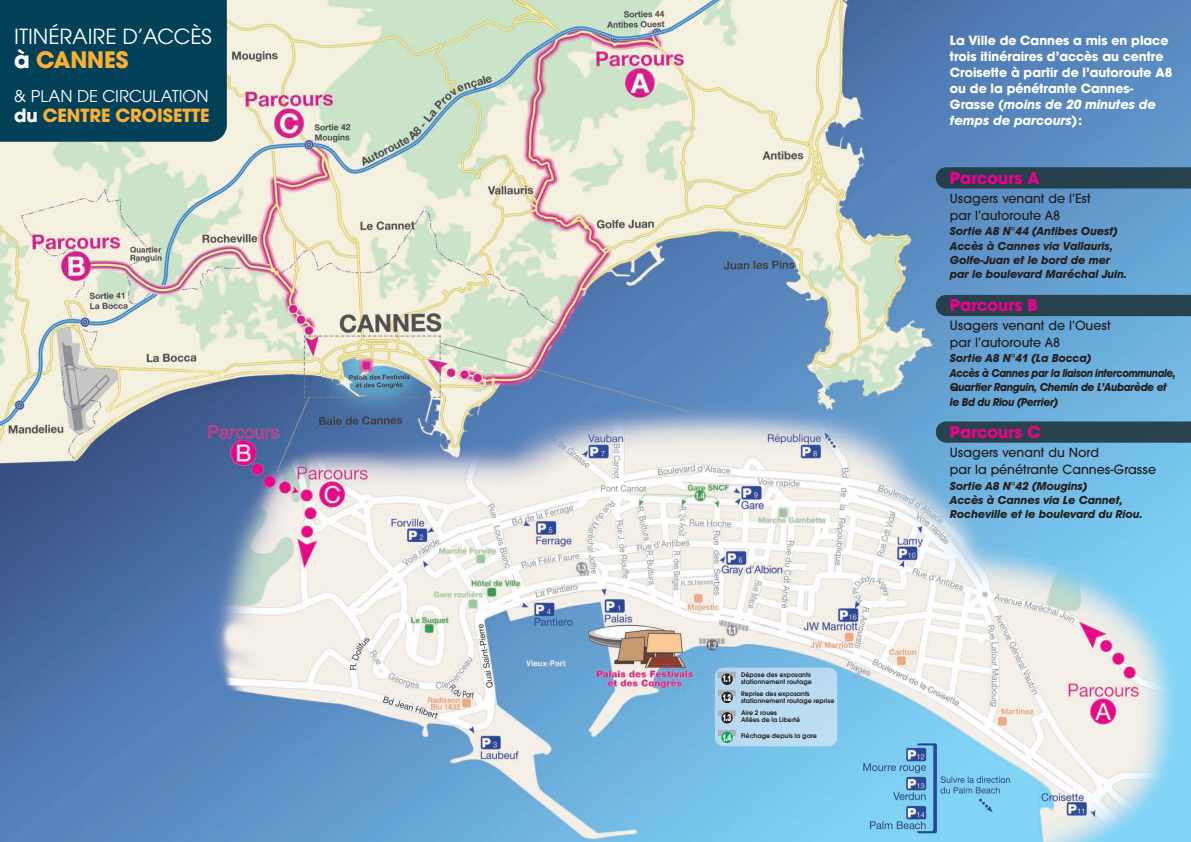
<style>
.page{position:relative;width:1191px;height:842px;background:#fff}
.page>*{position:absolute;margin:0;border:0;box-sizing:border-box;transform-origin:0 0}
.t1{font:700 25px "Avant Garde Gothic Itc T";color:#fbb033}
.t2{font:23px "Avant Garde Gothic Itc T";color:#fff}
.t3{font:700 20px "Avant Garde Gothic Itc T";color:#fbb033}
.t4{font:700 18px "Avant Garde Gothic Itc T";color:#ed028c}
.t5{font:18px "Avant Garde Gothic Itc T";color:#fff}
.t6{font:700 14px/16px "Avant Garde Gothic Itc T";color:#fff}
.t7{font:500 14px/16.8px "Avant Garde Gothic Itc T";color:#231f20}
.t8{font:italic 700 12px/14.4px "Avant Garde Gothic Itc T";color:#231f20}
.t9{font:italic 700 12px/14.4px "Avant Garde Gothic Itc T";letter-spacing:-.025em;color:#231f20}
.t10{font:900 9.8px/18.1px "Helvetica Neue";color:#fff;scale:.59 1}
.t11{font:600 7px/7px "Avant Garde Gothic Itc T";color:#231f20}
.s1{color:#fff}
.s2{font-style:italic}
</style>
<div class="page">
<img style="left:0;top:0;width:1191px;height:842px">
<div style="left:715px;top:668px;width:122px;height:78px;background:#b9daf1"></div>
<img style="left:935px;top:167px;width:11px;height:22px">
<img style="left:935px;top:295px;width:11px;height:21px">
<img style="left:935px;top:421px;width:11px;height:22px">
<div style="left:0;top:0;width:227px;height:142px;background:#034158"></div>
<img style="left:276px;top:336px;width:417px;height:136px">
<svg style="left:718px;top:672px;width:18px;height:6px"></svg>
<div style="left:721px;top:674px;width:12px;height:11px;background:#231f20;border-radius:50%"></div>
<svg style="left:718px;top:690px;width:18px;height:6px"></svg>
<div style="left:721px;top:692px;width:12px;height:11px;background:#231f20;border-radius:50%"></div>
<svg style="left:718px;top:710px;width:18px;height:6px"></svg>
<div style="left:721px;top:712px;width:12px;height:11px;background:#231f20;border-radius:50%"></div>
<svg style="left:718px;top:730px;width:18px;height:6px"></svg>
<div style="left:721px;top:732px;width:12px;height:11px;background:#08a757;border-radius:50%"></div>
<h2 class="t2" style="left:14px;top:28px;width:199px">ITINÉRAIRE D’ACCÈS</h2>
<h1 class="t1" style="left:14px;top:51px;width:116px"><span class="s1">à</span> CANNES</h1>
<h3 class="t5" style="left:14px;top:89px;width:196px">&amp; PLAN DE CIRCULATION</h3>
<h3 class="t3" style="left:14px;top:108px;width:197px"><span class="s1">du</span> CENTRE CROISETTE</h3>
<p class="t10" style="left:722px;top:671px;width:17px">1.1<br>1.2</p>
<p class="t10" style="left:722px;top:708px;width:17px;line-height:19.6px">1.3<br>1.4</p>
<p class="t11" style="left:741px;top:671px;width:72px">Dépose des exposants stationnement routage</p>
<p class="t11" style="left:741px;top:690px;width:95px">Reprise des exposants stationnement routage reprise</p>
<p class="t11" style="left:741px;top:709px;width:61px">Aire 2 roues<br>Allées de la Liberté</p>
<p class="t11" style="left:741px;top:732px;width:77px">Fléchage depuis la gare</p>
<p class="t6" style="left:950px;top:34px;width:224px">La Ville de Cannes a mis en place trois itinéraires d’accès au centre<br>Croisette à partir de l’autoroute A8 ou de la pénétrante Cannes-<br>Grasse (<span class="s2">moins de 20 minutes de temps de parcours</span>):</p>
<h3 class="t4" style="left:950px;top:172px;width:91px">Parcours A</h3>
<p class="t7" style="left:950px;top:191px;width:142px">Usagers venant de l’Est par l’autoroute A8</p>
<p class="t8" style="left:950px;top:225px;width:179px">Sortie A8 N°44 (Antibes Ouest)<br>Accès à Cannes via Vallauris,<br>Golfe-Juan et le bord de mer par le boulevard Maréchal Juin.</p>
<h3 class="t4" style="left:950px;top:299px;width:89px">Parcours B</h3>
<p class="t7" style="left:950px;top:318px;width:162px">Usagers venant de l’Ouest par l’autoroute A8</p>
<p class="t9" style="left:950px;top:352px;width:227px">Sortie A8 N°41 (La Bocca)<br>Accès à Cannes par la liaison intercommunale, Quartier Ranguin, Chemin de L’Aubarède et le Bd du Riou (Perrier)</p>
<h3 class="t4" style="left:950px;top:426px;width:92px">Parcours C</h3>
<p class="t7" style="left:950px;top:446px;width:208px">Usagers venant du Nord<br>par la pénétrante Cannes-Grasse</p>
<p class="t8" style="left:950px;top:480px;width:194px">Sortie A8 N°42 (Mougins)<br>Accès à Cannes via Le Cannet,<br>Rocheville et le boulevard du Riou.</p>
</div>
